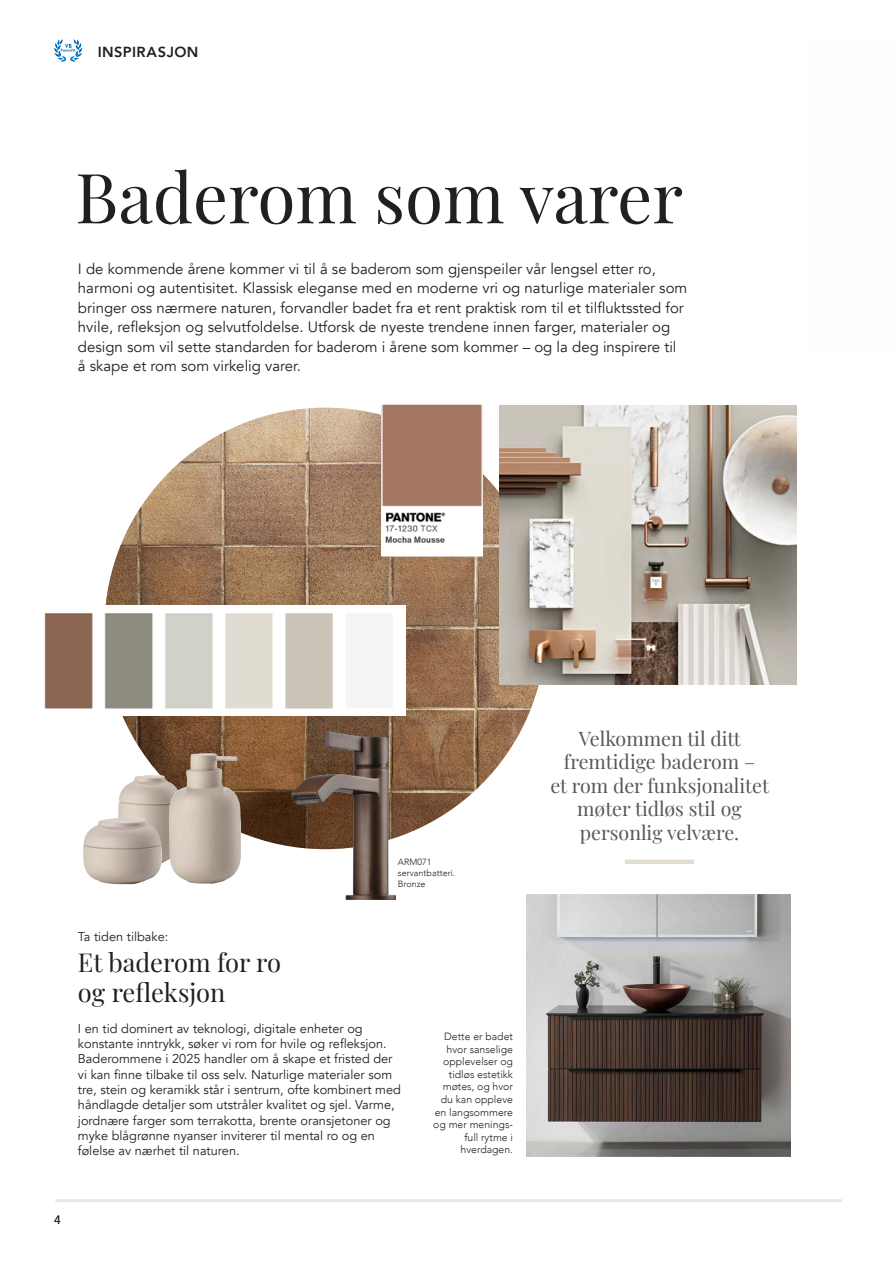
<style>
.page{position:relative;width:893px;height:1263px;background:#fff}
.page>*{position:absolute;margin:0;border:0;box-sizing:border-box;transform-origin:0 0}
._2025-FAV-Serienavn{font:69.15px "Playfair Display";color:#231f20}
._2025-FAV-Serienavn-2{font:25.5px/30.6px "Playfair Display";color:#231f20}
._2025-FAV-Serienavn-3{font:19.65px/23.5px "Playfair Display";color:#575753;text-align:center}
._2025-FAV-Serienavn-4{font:15px/19.5px "Avenir";color:#231f20}
.t1{font:800 14.55px "Avenir";letter-spacing:.03em;color:#231f20}
._2025-FAV-Serienavn-5{font:12.75px/15.3px "Avenir";color:#231f20}
.t2{font:12px "Avenir";color:#231f20}
._2025-FAV-Serienavn-6{font:300 10.5px/12.6px "Avenir";color:#231f20;text-align:right}
._2025-FAV-Serienavn-7{font:300 9px/10.8px "Avenir";color:#231f20}
</style>
<div class="page">
<svg style="left:54px;top:39px;width:28px;height:22px"></svg>
<hr style="left:55px;top:1199px;width:787px;height:3px;background:#b4b2b2">
<img style="left:104px;top:408px;width:442px;height:441px;border-radius:221px">
<img style="left:44px;top:605px;width:361px;height:111px">
<img style="left:118px;top:775px;width:51px;height:87px">
<img style="left:83px;top:818px;width:81px;height:67px">
<img style="left:169px;top:753px;width:72px;height:131px">
<img style="left:292px;top:732px;width:103px;height:167px">
<img style="left:526px;top:895px;width:264px;height:261px">
<img style="left:500px;top:405px;width:296px;height:280px">
<img style="left:383px;top:405px;width:98px;height:149px">
<div style="left:381px;top:403px;width:102px;height:153px;border:1px solid #fff"></div>
<hr style="left:625px;top:860px;width:69px;height:4px;background:#e2dcd0">
<p class="t1" style="left:98px;top:40px;width:102px">INSPIRASJON</p>
<p class="_2025-FAV-Serienavn" style="left:75px;top:143px;width:609px">Baderom som varer</p>
<p class="_2025-FAV-Serienavn-4" style="left:78px;top:259px;width:611px">I de kommende årene kommer vi til å se baderom som gjenspeiler vår lengsel etter ro, harmoni og autentisitet. Klassisk eleganse med en moderne vri og naturlige materialer som bringer oss nærmere naturen, forvandler badet fra et rent praktisk rom til et tilfluktssted for hvile, refleksjon og selvutfoldelse. Utforsk de nyeste trendene innen farger, materialer og design som vil sette standarden for baderom i årene som kommer – og la deg inspirere til å skape et rom som virkelig varer.</p>
<p class="_2025-FAV-Serienavn-7" style="left:398px;top:857px;width:59px">ARM071 servantbatteri.<br>Bronze</p>
<p class="_2025-FAV-Serienavn-5" style="left:78px;top:929px;width:92px">Ta tiden tilbake:</p>
<p class="_2025-FAV-Serienavn-2" style="left:78px;top:945px;width:205px">Et baderom for ro og refleksjon</p>
<p class="_2025-FAV-Serienavn-5" style="left:78px;top:1021px;width:324px">I en tid dominert av teknologi, digitale enheter og konstante inntrykk, søker vi rom for hvile og refleksjon.<br>Baderommene i 2025 handler om å skape et fristed der vi kan finne tilbake til oss selv. Naturlige materialer som tre, stein og keramikk står i sentrum, ofte kombinert med håndlagde detaljer som utstråler kvalitet og sjel. Varme, jordnære farger som terrakotta, brente oransjetoner og myke blågrønne nyanser inviterer til mental ro og en følelse av nærhet til naturen.</p>
<p class="_2025-FAV-Serienavn-6" style="left:433px;top:1030px;width:81px">Dette er badet hvor sanselige opplevelser og tidløs estetikk møtes, og hvor du kan oppleve en langsommere og mer menings&shy;full rytme i hverdagen.</p>
<p class="t2" style="left:54px;top:1213px;width:8px">4</p>
<p class="_2025-FAV-Serienavn-3" style="left:550px;top:725px;width:220px">Velkommen til ditt fremtidige baderom –<br>et rom der funksjonalitet møter tidløs stil og personlig velvære.</p>
</div>
